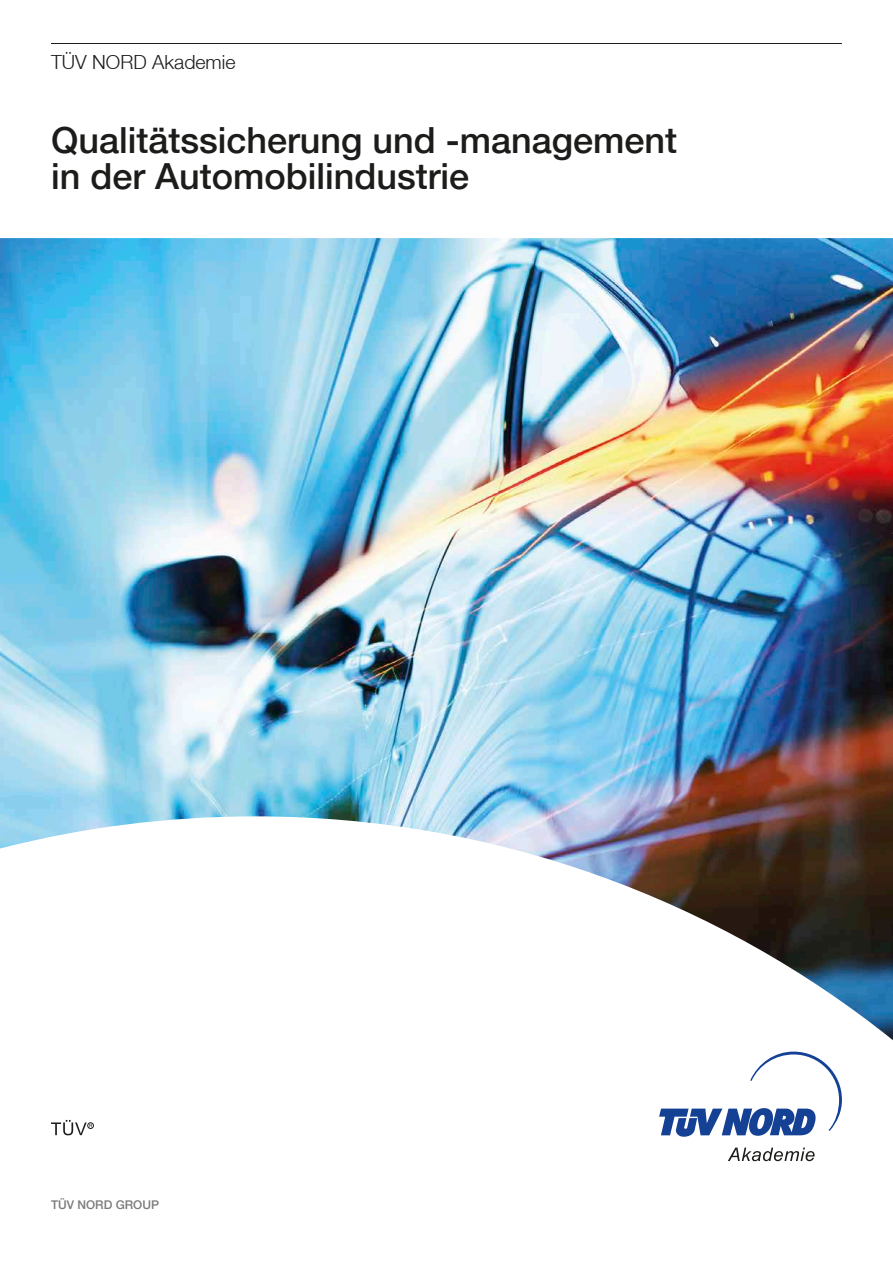
<style>
.page{position:relative;width:893px;height:1263px;background:#fff}
.page>*{position:absolute;margin:0;border:0;box-sizing:border-box;transform-origin:0 0}
.t1{font:500 36px/36px "Helvetica Neue LT";color:#1c1c1a}
.t2{font:300 19.5px "Helvetica Neue LT";color:#1c1c1a}
.t3{font:500 12px "Helvetica Neue LT";color:#7b7b7b}
</style>
<div class="page">
<svg style="left:728px;top:1147px;width:87px;height:14px"></svg>
<svg style="left:659px;top:1051px;width:183px;height:86px"></svg>
<div style="left:87px;top:1122px;width:7px;height:7px;border:1px solid #1c1c1a;border-radius:50%"></div>
<svg style="left:51px;top:1120px;width:41px;height:15px"></svg>
<hr style="left:51px;top:43px;width:791px;height:1px;background:#1c1c1a">
<img style="left:0;top:238px;width:893px;height:802px">
<hr style="left:0;top:0;width:1px;height:374px;background:#1c1c1a;opacity:.45">
<p class="t2" style="left:51px;top:50px;width:186px">TÜV NORD Akademie</p>
<p class="t1" style="left:51px;top:122px;width:628px">Qualitätssicherung und -management in der Automobilindustrie</p>
<p class="t3" style="left:51px;top:1197px;width:110px">TÜV NORD GROUP</p>
</div>
